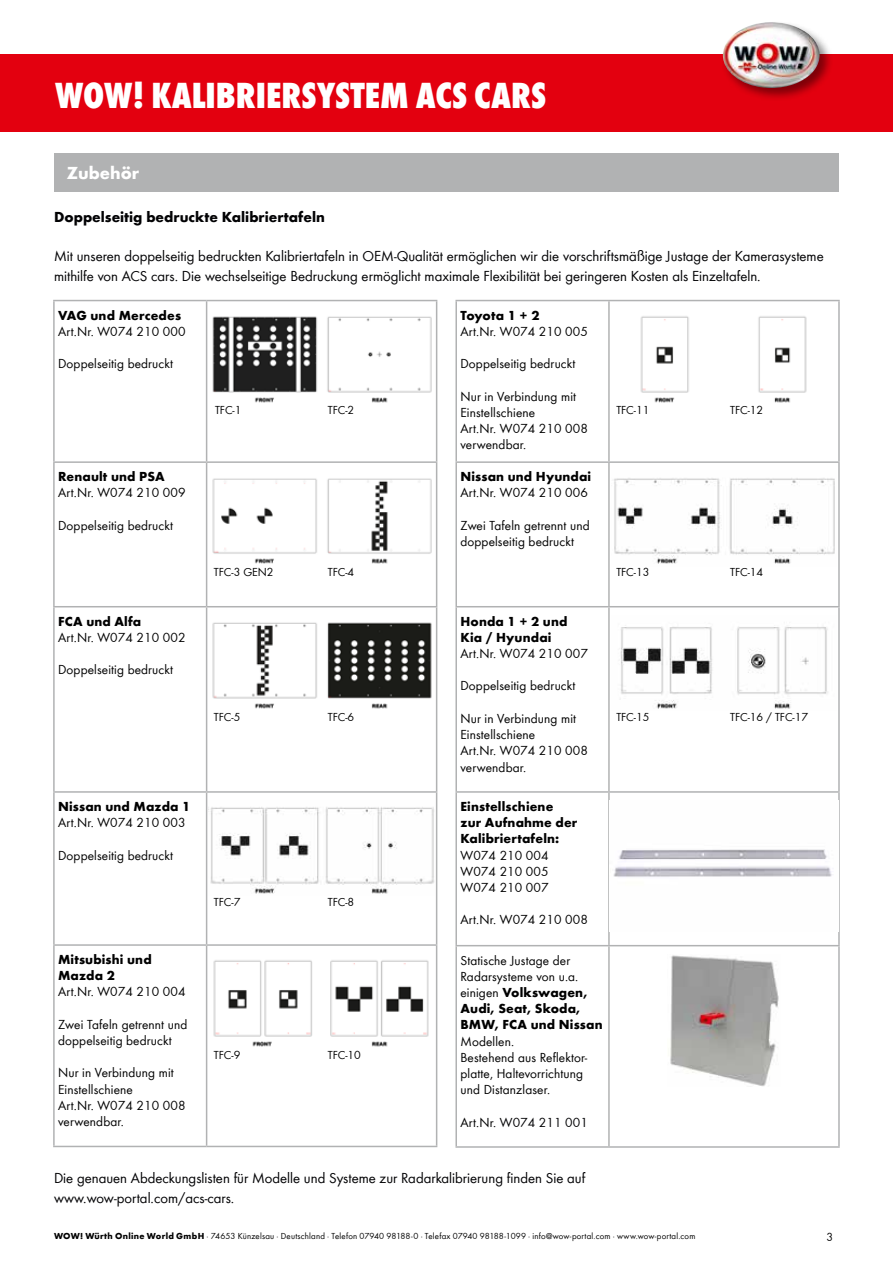
<style>
.page{position:relative;width:893px;height:1263px;background:#fff}
.page>*{position:absolute;margin:0;border:0;box-sizing:border-box;transform-origin:0 0}
.t1{font:37.5px "Wuerth Extra Bold Cond Caps";color:#fff}
.t2{font:700 18px "Wuerth";color:#fff}
.t3{font:15px/19.5px "Wuerth";color:#020204}
.t4{font:700 15px "Wuerth";color:#020204}
.t5{font:13.5px/16.2px "Wuerth";letter-spacing:.01em;color:#000}
.t6{font:700 13.5px/16.2px "Wuerth";letter-spacing:.01em;color:#000}
.t7{font:13.5px "Wuerth";letter-spacing:.01em;color:#020204}
.t8{font:12px "Wuerth";color:#000}
.t9{font:9px "Wuerth";letter-spacing:.02em;color:#000}
.s1{font-weight:700}
.s2{color:#000}
</style>
<div class="page">
<div style="left:54px;top:153px;width:785px;height:38px;background:#b1b2b3"></div>
<hr style="left:53px;top:300px;width:154px;height:1px;background:#b1b2b3">
<hr style="left:207px;top:300px;width:230px;height:1px;background:#b1b2b3">
<hr style="left:206px;top:301px;width:1px;height:160px;background:#b1b2b3">
<hr style="left:53px;top:461px;width:154px;height:2px;background:#b1b2b3">
<hr style="left:207px;top:461px;width:230px;height:2px;background:#b1b2b3">
<hr style="left:206px;top:463px;width:1px;height:143px;background:#b1b2b3">
<hr style="left:53px;top:606px;width:154px;height:1px;background:#b1b2b3">
<hr style="left:207px;top:606px;width:230px;height:1px;background:#b1b2b3">
<hr style="left:206px;top:607px;width:1px;height:184px;background:#b1b2b3">
<hr style="left:53px;top:791px;width:154px;height:2px;background:#b1b2b3">
<hr style="left:207px;top:791px;width:230px;height:2px;background:#b1b2b3">
<hr style="left:206px;top:793px;width:1px;height:151px;background:#b1b2b3">
<hr style="left:53px;top:944px;width:154px;height:2px;background:#b1b2b3">
<hr style="left:207px;top:944px;width:230px;height:2px;background:#b1b2b3">
<hr style="left:206px;top:946px;width:1px;height:200px;background:#b1b2b3">
<hr style="left:53px;top:1146px;width:154px;height:1px;background:#b1b2b3">
<hr style="left:207px;top:1146px;width:230px;height:1px;background:#b1b2b3">
<hr style="left:53px;top:301px;width:2px;height:160px;background:#b1b2b3">
<hr style="left:436px;top:301px;width:1px;height:160px;background:#b1b2b3">
<hr style="left:53px;top:463px;width:2px;height:143px;background:#b1b2b3">
<hr style="left:436px;top:463px;width:1px;height:143px;background:#b1b2b3">
<hr style="left:53px;top:607px;width:2px;height:184px;background:#b1b2b3">
<hr style="left:436px;top:607px;width:1px;height:184px;background:#b1b2b3">
<hr style="left:53px;top:793px;width:2px;height:151px;background:#b1b2b3">
<hr style="left:436px;top:793px;width:1px;height:151px;background:#b1b2b3">
<hr style="left:53px;top:946px;width:2px;height:200px;background:#b1b2b3">
<hr style="left:436px;top:946px;width:1px;height:200px;background:#b1b2b3">
<img style="left:212px;top:316px;width:220px;height:87px">
<img style="left:212px;top:478px;width:220px;height:86px">
<img style="left:212px;top:622px;width:220px;height:87px">
<img style="left:210px;top:807px;width:224px;height:87px">
<img style="left:213px;top:960px;width:216px;height:87px">
<hr style="left:455px;top:300px;width:154px;height:1px;background:#b1b2b3">
<hr style="left:609px;top:300px;width:231px;height:1px;background:#b1b2b3">
<hr style="left:608px;top:301px;width:2px;height:160px;background:#b1b2b3">
<hr style="left:455px;top:461px;width:154px;height:2px;background:#b1b2b3">
<hr style="left:609px;top:461px;width:231px;height:2px;background:#b1b2b3">
<hr style="left:608px;top:463px;width:2px;height:143px;background:#b1b2b3">
<hr style="left:455px;top:606px;width:154px;height:1px;background:#b1b2b3">
<hr style="left:609px;top:606px;width:231px;height:1px;background:#b1b2b3">
<hr style="left:608px;top:607px;width:2px;height:184px;background:#b1b2b3">
<hr style="left:455px;top:791px;width:154px;height:2px;background:#b1b2b3">
<hr style="left:609px;top:791px;width:231px;height:2px;background:#b1b2b3">
<hr style="left:608px;top:793px;width:2px;height:152px;background:#b1b2b3">
<hr style="left:455px;top:945px;width:154px;height:1px;background:#b1b2b3">
<hr style="left:609px;top:945px;width:231px;height:1px;background:#b1b2b3">
<hr style="left:608px;top:946px;width:2px;height:200px;background:#b1b2b3">
<hr style="left:455px;top:301px;width:2px;height:160px;background:#b1b2b3">
<hr style="left:838px;top:301px;width:2px;height:160px;background:#b1b2b3">
<hr style="left:455px;top:463px;width:2px;height:143px;background:#b1b2b3">
<hr style="left:838px;top:463px;width:2px;height:143px;background:#b1b2b3">
<hr style="left:455px;top:607px;width:2px;height:184px;background:#b1b2b3">
<hr style="left:838px;top:607px;width:2px;height:184px;background:#b1b2b3">
<hr style="left:455px;top:793px;width:2px;height:152px;background:#b1b2b3">
<hr style="left:838px;top:793px;width:2px;height:152px;background:#b1b2b3">
<hr style="left:455px;top:946px;width:2px;height:200px;background:#b1b2b3">
<hr style="left:838px;top:946px;width:2px;height:200px;background:#b1b2b3">
<hr style="left:455px;top:1146px;width:154px;height:2px;background:#b1b2b3">
<hr style="left:609px;top:1146px;width:231px;height:2px;background:#b1b2b3">
<img style="left:640px;top:316px;width:167px;height:87px">
<img style="left:614px;top:478px;width:221px;height:86px">
<img style="left:620px;top:626px;width:208px;height:83px">
<img style="left:613px;top:849px;width:219px;height:28px">
<img style="left:670px;top:955px;width:109px;height:131px">
<div style="left:0;top:54px;width:893px;height:78px;background:#e3000f"></div>
<div style="left:721px;top:20px;width:112px;height:82px;background:#000;opacity:.45"></div>
<img style="left:723px;top:22px;width:97px;height:66px">
<h1 class="t1" style="left:55px;top:69px;width:492px">WOW! KALIBRIERSYSTEM ACS CARS</h1>
<h2 class="t2" style="left:67px;top:160px;width:74px">Zubehör</h2>
<p class="t4" style="left:54px;top:206px;width:272px">Doppelseitig bedruckte Kalibriertafeln</p>
<p class="t3" style="left:54px;top:246px;width:771px">Mit unseren doppelseitig bedruckten Kalibriertafeln in OEM-Qualität ermöglichen wir die vorschriftsmäßige Justage der Kamerasysteme mithilfe von ACS cars. Die wechselseitige Bedruckung ermöglicht maximale Flexibilität bei geringeren Kosten als Einzeltafeln.</p>
<p class="t6" style="left:58px;top:306px;width:124px">VAG und Mercedes</p>
<p class="t5" style="left:58px;top:322px;width:129px">Art.Nr. W074 210 000</p>
<p class="t5" style="left:58px;top:355px;width:116px">Doppelseitig bedruckt</p>
<p class="t6" style="left:58px;top:467px;width:108px">Renault und PSA</p>
<p class="t5" style="left:58px;top:484px;width:129px">Art.Nr. W074 210 009</p>
<p class="t5" style="left:58px;top:516px;width:116px">Doppelseitig bedruckt</p>
<p class="t6" style="left:58px;top:612px;width:85px">FCA und Alfa</p>
<p class="t5" style="left:58px;top:629px;width:129px">Art.Nr. W074 210 002</p>
<p class="t5" style="left:58px;top:661px;width:116px">Doppelseitig bedruckt</p>
<p class="t8" style="left:215px;top:402px;width:28px">TFC-1</p>
<p class="t8" style="left:328px;top:402px;width:28px">TFC-2</p>
<p class="t8" style="left:214px;top:564px;width:61px">TFC-3 GEN2</p>
<p class="t8" style="left:328px;top:564px;width:28px">TFC-4</p>
<p class="t8" style="left:214px;top:708px;width:28px">TFC-5</p>
<p class="t8" style="left:328px;top:708px;width:28px">TFC-6</p>
<p class="t6" style="left:58px;top:797px;width:134px">Nissan und Mazda 1</p>
<p class="t5" style="left:58px;top:814px;width:129px">Art.Nr. W074 210 003</p>
<p class="t5" style="left:58px;top:846px;width:116px">Doppelseitig bedruckt</p>
<p class="t6" style="left:58px;top:950px;width:95px">Mitsubishi und<br>Mazda 2</p>
<p class="t5" style="left:58px;top:983px;width:129px">Art.Nr. W074 210 004</p>
<p class="t5" style="left:58px;top:1015px;width:131px">Zwei Tafeln getrennt und doppelseitig bedruckt</p>
<p class="t5" style="left:58px;top:1064px;width:129px">Nur in Verbindung mit<br>Einstellschiene<br>Art.Nr. W074 210 008 verwendbar.</p>
<p class="t8" style="left:214px;top:894px;width:28px">TFC-7</p>
<p class="t8" style="left:328px;top:894px;width:28px">TFC-8</p>
<p class="t8" style="left:214px;top:1047px;width:28px">TFC-9</p>
<p class="t8" style="left:328px;top:1047px;width:34px">TFC-10</p>
<p class="t6" style="left:460px;top:306px;width:80px">Toyota 1 + 2</p>
<p class="t5" style="left:460px;top:322px;width:129px">Art.Nr. W074 210 005</p>
<p class="t5" style="left:460px;top:355px;width:116px">Doppelseitig bedruckt</p>
<p class="t5" style="left:460px;top:387px;width:129px">Nur in Verbindung mit<br>Einstellschiene<br>Art.Nr. W074 210 008 verwendbar.</p>
<p class="t6" style="left:460px;top:467px;width:132px">Nissan und Hyundai</p>
<p class="t5" style="left:460px;top:484px;width:129px">Art.Nr. W074 210 006</p>
<p class="t5" style="left:460px;top:516px;width:131px">Zwei Tafeln getrennt und doppelseitig bedruckt</p>
<p class="t8" style="left:616px;top:402px;width:34px">TFC-11</p>
<p class="t8" style="left:730px;top:402px;width:34px">TFC-12</p>
<p class="t8" style="left:616px;top:564px;width:34px">TFC-13</p>
<p class="t8" style="left:730px;top:564px;width:34px">TFC-14</p>
<p class="t6" style="left:460px;top:612px;width:108px">Honda 1 + 2 und<br>Kia / Hyundai</p>
<p class="t5" style="left:460px;top:645px;width:129px">Art.Nr. W074 210 007</p>
<p class="t5" style="left:460px;top:677px;width:116px">Doppelseitig bedruckt</p>
<p class="t5" style="left:460px;top:710px;width:129px">Nur in Verbindung mit<br>Einstellschiene<br>Art.Nr. W074 210 008 verwendbar.</p>
<p class="t8" style="left:616px;top:708px;width:34px">TFC-15</p>
<p class="t8" style="left:730px;top:708px;width:79px">TFC-16 / TFC-17</p>
<p class="t6" style="left:460px;top:797px;width:118px">Einstellschiene zur Aufnahme der<br>Kalibriertafeln:</p>
<p class="t5" style="left:460px;top:846px;width:90px;text-align:justify">W074 210 004<br>W074 210 005<br>W074 210 007</p>
<p class="t5" style="left:460px;top:911px;width:129px">Art.Nr. W074 210 008</p>
<p class="t5" style="left:460px;top:951px;width:144px">Statische Justage der<br>Radarsysteme von u.a. einigen <span class="s1">Volkswagen,<br>Audi, Seat, Skoda,<br>BMW, FCA und Nissan</span></p>
<p class="t5" style="left:460px;top:1032px;width:128px">Modellen.<br>Bestehend aus Reflektor&shy;platte, Haltevorrichtung und Distanzlaser.</p>
<p class="t7" style="left:460px;top:1113px;width:129px"><span class="s2">Art.Nr.</span> W074 211 001</p>
<p class="t3" style="left:54px;top:1167px;width:533px">Die genauen Abdeckungslisten für Modelle und Systeme zur Radarkalibrierung finden Sie auf www.wow-portal.com/acs-cars.</p>
<p class="t9" style="left:54px;top:1230px;width:643px"><span class="s1">WOW! Würth Online World GmbH</span> · 74653 Künzelsau · Deutschland · Telefon 07940 98188-0 · Telefax 07940 98188-1099 · info@wow-portal.com · www.wow-portal.com</p>
<p class="t8" style="left:827px;top:1228px;width:8px">3</p>
</div>
